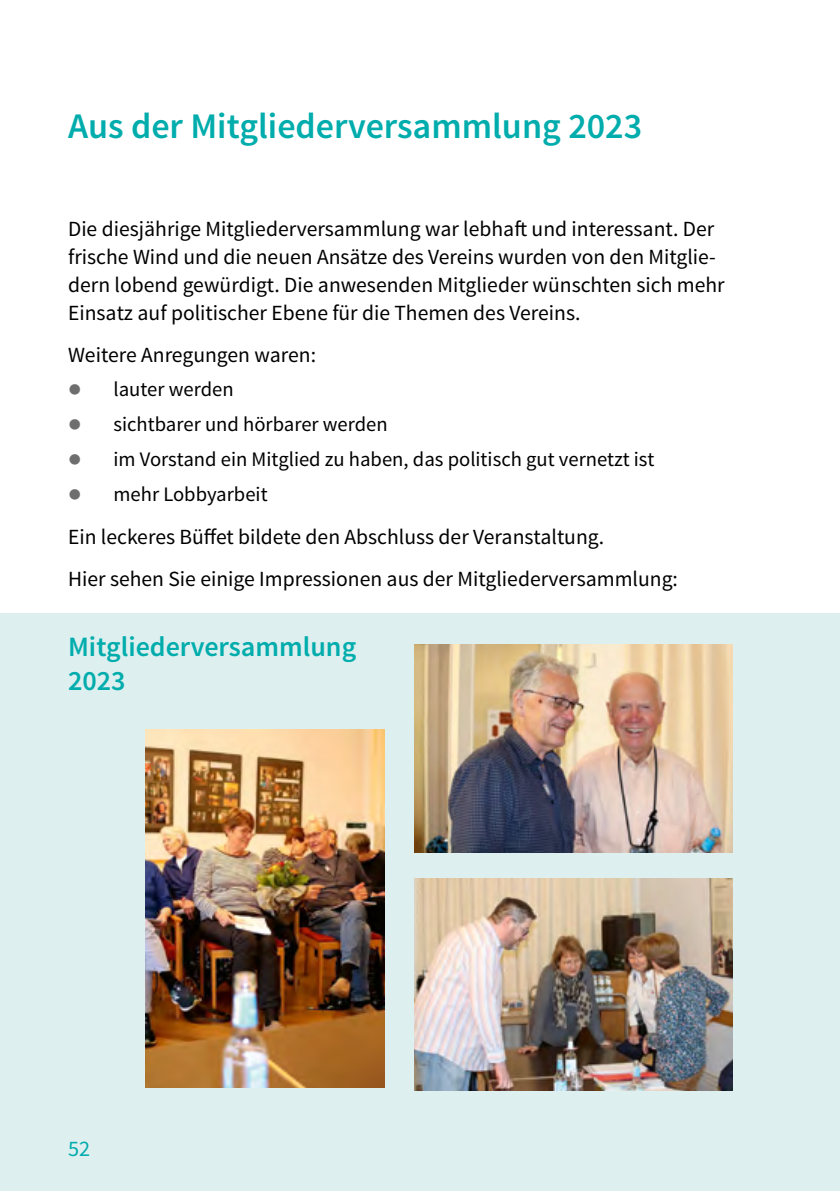
<style>
.page{position:relative;width:840px;height:1191px;background:#fff}
.page>*{position:absolute;margin:0;border:0;box-sizing:border-box;transform-origin:0 0}
.t1{font:600 36px "Source Sans Pro";color:#00acac}
.t2{font:600 28px/33.6px "Source Sans Pro";color:#00acac}
.t3{font:22.2px "Source Sans Pro";color:#00acac}
.t4{font:21.6px/28px "Source Sans Pro";color:#000}
.t5{font:20.6px/35px "Source Sans Pro";color:#000}
</style>
<div class="page">
<div style="left:0;top:614px;width:839px;height:577px;background:#deefef"></div>
<img style="left:414px;top:644px;width:317px;height:208px">
<img style="left:414px;top:878px;width:317px;height:212px">
<img style="left:146px;top:729px;width:238px;height:358px">
<h1 class="t1" style="left:68px;top:103px;width:575px">Aus der Mitgliederversammlung 2023</h1>
<p class="t4" style="left:68px;top:215px;width:657px">Die diesjährige Mitgliederversammlung war lebhaft und interessant. Der frische Wind und die neuen Ansätze des Vereins wurden von den Mitglie&shy;dern lobend gewürdigt. Die anwesenden Mitglieder wünschten sich mehr Einsatz auf politischer Ebene für die Themen des Vereins.</p>
<p class="t4" style="left:68px;top:341px;width:249px">Weitere Anregungen waren:</p>
<p class="t5" style="left:113px;top:372px;width:542px">lauter werden<br>sichtbarer und hörbarer werden<br>im Vorstand ein Mitglied zu haben, das politisch gut vernetzt ist mehr Lobbyarbeit</p>
<p class="t4" style="left:68px;top:516px;width:611px;line-height:42px">Ein leckeres Büffet bildete den Abschluss der Veranstaltung.<br>Hier sehen Sie einige Impressionen aus der Mitgliederversammlung:</p>
<p class="t2" style="left:68px;top:631px;width:289px">Mitgliederversammlung<br>2023</p>
<p class="t3" style="left:68px;top:1134px;width:24px">52</p>
</div>
